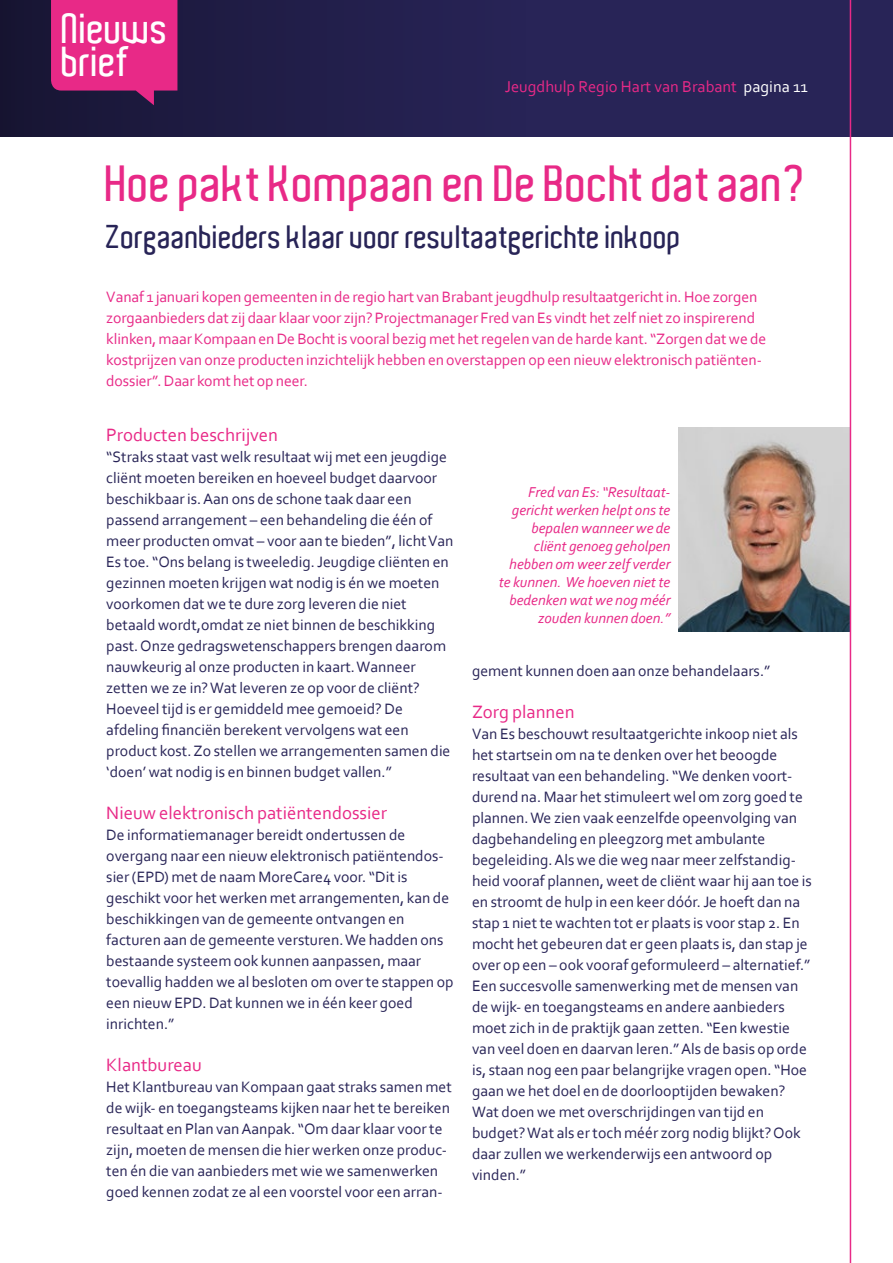
<style>
.page{position:relative;width:893px;height:1263px;background:#fff}
.page>*{position:absolute;margin:0;border:0;box-sizing:border-box;transform-origin:0 0}
.t1{font:600 49.5px "Aldo";color:#e82987}
.t2{font:600 40.8px/33.6px "Aldo";color:#fff}
.t3{font:600 31.5px "Aldo";color:#282457}
.t4{font:18.75px "Corbel";color:#e82987}
.t5{font:16.5px "Corbel";color:#e82987}
.t6{font:15.75px/21px "Corbel";color:#282457}
.t7{font:15.75px/21px "Corbel";letter-spacing:-.01em;color:#e82987}
.t8{font:italic 15px/18px "Corbel";color:#e82987;text-align:right}
.s1{color:#fff}
</style>
<div class="page">
<img style="left:679px;top:427px;width:171px;height:204px">
<div style="left:0;top:0;width:893px;height:136px;background:#282457"></div>
<div style="left:0;top:0;width:527px;height:136px;background:linear-gradient(to right,#171533,#282458)"></div>
<svg style="left:51px;top:0;width:126px;height:105px;background:#cd267d"></svg>
<hr style="left:850px;top:0;width:1px;height:1263px;background:#e82987">
<h2 class="t2" style="left:62px;top:12px;width:109px">Nieuws brief</h2>
<p class="t5" style="left:505px;top:76px;width:305px">Jeugdhulp Regio Hart van Brabant <span class="s1">pagina 11</span></p>
<h1 class="t1" style="left:106px;top:156px;width:702px">Hoe pakt Kompaan en De Bocht dat aan?</h1>
<h3 class="t3" style="left:106px;top:219px;width:577px">Zorgaanbieders klaar voor resultaatgerichte inkoop</h3>
<p class="t7" style="left:106px;top:286px;width:661px">Vanaf 1 januari kopen gemeenten in de regio hart van Brabant jeugdhulp resultaatgericht in. Hoe zorgen zorgaanbieders dat zij daar klaar voor zijn? Projectmanager Fred van Es vindt het zelf niet zo inspirerend klinken, maar Kompaan en De Bocht is vooral bezig met het regelen van de harde kant. “Zorgen dat we de kostprijzen van onze producten inzichtelijk hebben en overstappen op een nieuw elektronisch patiënten&shy;dossier”. Daar komt het op neer.</p>
<p class="t4" style="left:106px;top:423px;width:173px">Producten beschrijven</p>
<p class="t6" style="left:106px;top:446px;width:349px">“Straks staat vast welk resultaat wij met een jeugdige cliënt moeten bereiken en hoeveel budget daarvoor beschikbaar is. Aan ons de schone taak daar een passend arrangement – een behandeling die één of meer producten omvat – voor aan te bieden”, licht Van Es toe. “Ons belang is tweeledig. Jeugdige cliënten en gezinnen moeten krijgen wat nodig is én we moeten voorkomen dat we te dure zorg leveren die niet betaald wordt,omdat ze niet binnen de beschikking past. Onze gedragswetenschappers brengen daarom nauwkeurig al onze producten in kaart. Wanneer zetten we ze in? Wat leveren ze op voor de cliënt?<br>Hoeveel tijd is er gemiddeld mee gemoeid? De afdeling financiën berekent vervolgens wat een product kost. Zo stellen we arrangementen samen die ‘doen’ wat nodig is en binnen budget vallen.”</p>
<p class="t4" style="left:106px;top:801px;width:282px">Nieuw elektronisch patiëntendossier</p>
<p class="t6" style="left:106px;top:824px;width:349px">De informatiemanager bereidt ondertussen de overgang naar een nieuw elektronisch patiëntendos&shy;sier (EPD) met de naam MoreCare4 voor. “Dit is geschikt voor het werken met arrangementen, kan de beschikkingen van de gemeente ontvangen en facturen aan de gemeente versturen. We hadden ons bestaande systeem ook kunnen aanpassen, maar toevallig hadden we al besloten om over te stappen op een nieuw EPD. Dat kunnen we in één keer goed inrichten.”</p>
<p class="t4" style="left:106px;top:1053px;width:97px">Klantbureau</p>
<p class="t6" style="left:106px;top:1076px;width:347px">Het Klantbureau van Kompaan gaat straks samen met de wijk- en toegangsteams kijken naar het te bereiken resultaat en Plan van Aanpak. “Om daar klaar voor te zijn, moeten de mensen die hier werken onze produc&shy;ten én die van aanbieders met wie we samenwerken goed kennen zodat ze al een voorstel voor een arran-</p>
<p class="t8" style="left:499px;top:482px;width:173px">Fred van Es: “Resultaat&shy;gericht werken helpt ons te bepalen wanneer we de cliënt genoeg geholpen hebben om weer zelf verder te kunnen. We hoeven niet te bedenken wat we nog méér zouden kunnen doen.”</p>
<p class="t6" style="left:472px;top:660px;width:300px">gement kunnen doen aan onze behandelaars.”</p>
<p class="t4" style="left:472px;top:700px;width:104px">Zorg plannen</p>
<p class="t6" style="left:472px;top:723px;width:341px">Van Es beschouwt resultaatgerichte inkoop niet als het startsein om na te denken over het beoogde resultaat van een behandeling. “We denken voort&shy;durend na. Maar het stimuleert wel om zorg goed te plannen. We zien vaak eenzelfde opeenvolging van dagbehandeling en pleegzorg met ambulante begeleiding. Als we die weg naar meer zelfstandig&shy;heid vooraf plannen, weet de cliënt waar hij aan toe is en stroomt de hulp in een keer dóór. Je hoeft dan na stap 1 niet te wachten tot er plaats is voor stap 2. En mocht het gebeuren dat er geen plaats is, dan stap je over op een – ook vooraf geformuleerd – alternatief.” Een succesvolle samenwerking met de mensen van de wijk- en toegangsteams en andere aanbieders moet zich in de praktijk gaan zetten. “Een kwestie van veel doen en daarvan leren.” Als de basis op orde is, staan nog een paar belangrijke vragen open. “Hoe gaan we het doel en de doorlooptijden bewaken?<br>Wat doen we met overschrijdingen van tijd en budget? Wat als er toch méér zorg nodig blijkt? Ook daar zullen we werkenderwijs een antwoord op vinden.”</p>
</div>
